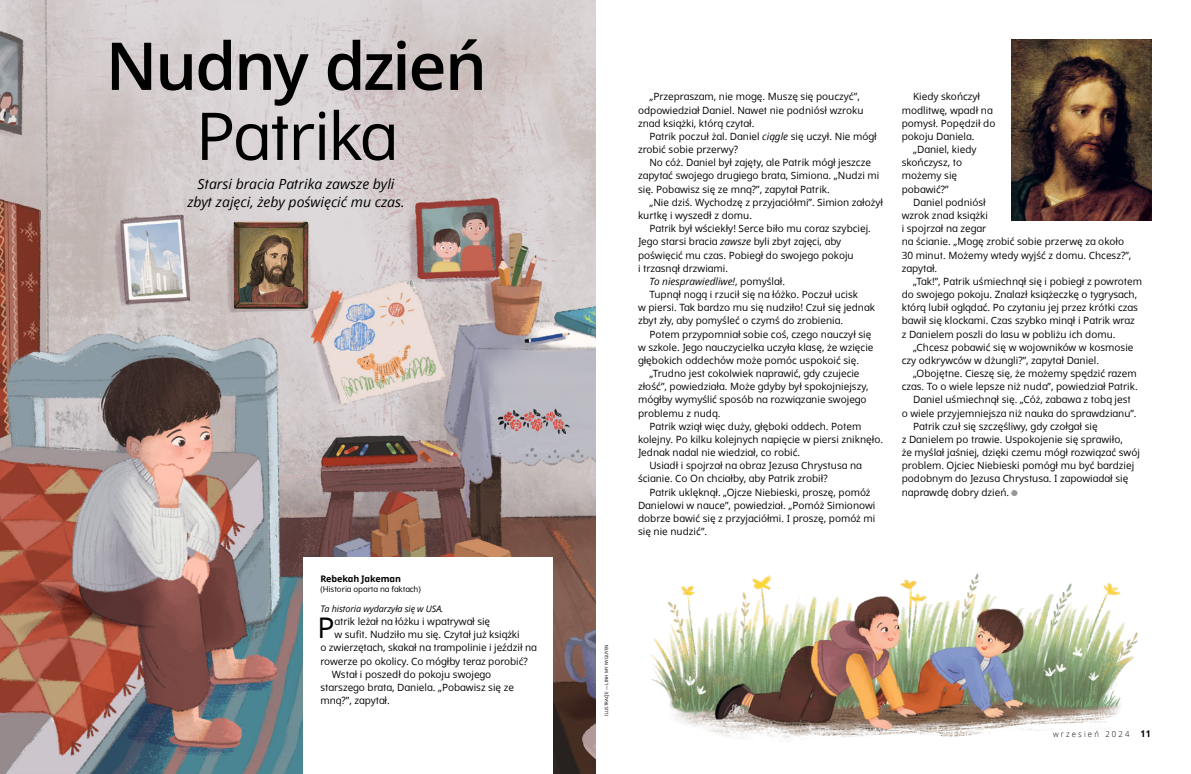
<style>
.page{position:relative;width:1191px;height:774px;background:#fff}
.page>*{position:absolute;margin:0;border:0;box-sizing:border-box;transform-origin:0 0}
.h1_DOTS_title{font:600 66px/70px "Dots Solidlds Lat";letter-spacing:-.035em;color:#000;text-align:center}
.p1_first{font:28.4px "Dots Solidlds Lat";color:#000}
.t1{font:italic 14px/18px "Dots Solidlds Lat";color:#000;text-align:center}
.p1{font:10px/13.2px "Dots Solidlds Lat";color:#000}
.p1_first-2{font:10px "Dots Solidlds Lat";letter-spacing:-.005em;color:#000}
.p1-2{font:italic 10px "Dots Solidlds Lat";color:#000}
.p1_bio{font:italic 9px "Dots Solidlds Lat";letter-spacing:-.01em;color:#000}
.p1_author-name{font:700 9px "Dots Solidlds Lat";letter-spacing:-.005em;color:#000}
.Folio_R_recto{font:300 8.2px "Dots Solidlds Lat";letter-spacing:.28em;color:#000;scale:.95 1}
.p1_author-role{font:8px "Dots Solidlds Lat";letter-spacing:-.005em;color:#000}
.p1_figure_image_credit_first{font:4.5px "Dots Solidlds Lat";color:#000}
.s1{font-weight:400}
.s2{font-style:italic}
.s3{font-style:normal}
.s4{font-family:"Ding P Ilds Dpi";font-size:8.5px;color:#969798}
.s5{font-weight:700;font-size:9.2px}
</style>
<div class="page">
<img style="left:651px;top:573px;width:487px;height:169px">
<img style="left:0;top:0;width:595px;height:774px">
<div style="left:303px;top:557px;width:250px;height:217px;background:#fff"></div>
<img style="left:1011px;top:39px;width:140px;height:182px">
<p class="h1_DOTS_title" style="left:106px;top:32px;width:383px">Nudny dzień<br><span class="s1">Patrika</span></p>
<p class="t1" style="left:187px;top:175px;width:219px">Starsi bracia Patrika zawsze byli zbyt zajęci, żeby poświęcić mu czas.</p>
<p class="p1_author-name" style="left:320px;top:572px;width:82px">Rebekah Jakeman</p>
<p class="p1_author-role" style="left:320px;top:584px;width:102px">(Historia oparta na faktach)</p>
<p class="p1_bio" style="left:320px;top:602px;width:125px">Ta historia wydarzyła się w USA.</p>
<p class="p1_first" style="left:318px;top:607px;width:19px">P</p>
<p class="p1_first-2" style="left:335px;top:614px;width:157px">atrik leżał na łóżku i wpatrywał się</p>
<p class="p1_first-2" style="left:335px;top:627px;width:187px">w sufit. Nudziło mu się. Czytał już książki</p>
<p class="p1_first-2" style="left:320px;top:640px;width:218px">o zwierzętach, skakał na trampolinie i jeździł na</p>
<p class="p1_first-2" style="left:320px;top:654px;width:209px">rowerze po okolicy. Co mógłby teraz porobić?</p>
<p class="p1" style="left:320px;top:668px;width:195px;text-indent:11px">Wstał i poszedł do pokoju swojego starszego brata, Daniela. „Pobawisz się ze mną?”, zapytał.</p>
<p class="p1" style="left:638px;top:90px;width:227px;text-indent:11px">„Przepraszam, nie mogę. Muszę się pouczyć”, odpowiedział Daniel. Nawet nie podniósł wzroku znad książki, którą czytał.</p>
<p class="p1" style="left:638px;top:130px;width:240px;text-indent:11px">Patrik poczuł żal. Daniel <span class="s2">ciągle</span> się uczył. Nie mógł zrobić sobie przerwy?</p>
<p class="p1" style="left:638px;top:156px;width:243px;text-indent:11px">No cóż. Daniel był zajęty, ale Patrik mógł jeszcze zapytać swojego drugiego brata, Simiona. „Nudzi mi się. Pobawisz się ze mną?”, zapytał Patrik.</p>
<p class="p1" style="left:638px;top:196px;width:247px;text-indent:11px">„Nie dziś. Wychodzę z przyjaciółmi”. Simion założył kurtkę i wyszedł z domu.</p>
<p class="p1" style="left:638px;top:222px;width:234px;text-indent:11px">Patrik był wściekły! Serce biło mu coraz szybciej.<br>Jego starsi bracia <span class="s2">zawsze</span> byli zbyt zajęci, aby poświęcić mu czas. Pobiegł do swojego pokoju<br>i trzasnął drzwiami.</p>
<p class="p1-2" style="left:649px;top:274px;width:137px">To niesprawiedliwe!<span class="s3">, pomyślał.</span></p>
<p class="p1" style="left:638px;top:288px;width:238px;text-indent:11px">Tupnął nogą i rzucił się na łóżko. Poczuł ucisk<br>w piersi. Tak bardzo mu się nudziło! Czuł się jednak zbyt zły, aby pomyśleć o czymś do zrobienia.</p>
<p class="p1" style="left:638px;top:327px;width:237px;text-indent:11px">Potem przypomniał sobie coś, czego nauczył się w szkole. Jego nauczycielka uczyła klasę, że wzięcie głębokich oddechów może pomóc uspokoić się.</p>
<p class="p1" style="left:638px;top:367px;width:232px;text-indent:11px">„Trudno jest cokolwiek naprawić, gdy czujecie złość”, powiedziała. Może gdyby był spokojniejszy, mógłby wymyślić sposób na rozwiązanie swojego problemu z nudą.</p>
<p class="p1" style="left:638px;top:420px;width:247px;text-indent:11px">Patrik wziął więc duży, głęboki oddech. Potem kolejny. Po kilku kolejnych napięcie w piersi zniknęło.<br>Jednak nadal nie wiedział, co robić.</p>
<p class="p1" style="left:638px;top:459px;width:225px;text-indent:11px">Usiadł i spojrzał na obraz Jezusa Chrystusa na ścianie. Co On chciałby, aby Patrik zrobił?</p>
<p class="p1" style="left:638px;top:485px;width:239px;text-indent:11px">Patrik uklęknął. „Ojcze Niebieski, proszę, pomóż Danielowi w nauce”, powiedział. „Pomóż Simionowi dobrze bawić się z przyjaciółmi. I proszę, pomóż mi się nie nudzić”.</p>
<p class="p1" style="left:901px;top:90px;width:95px;text-indent:11px">Kiedy skończył modlitwę, wpadł na pomysł. Popędził do pokoju Daniela.</p>
<p class="p1" style="left:901px;top:143px;width:76px;text-indent:11px">„Daniel, kiedy skończysz, to możemy się pobawić?”</p>
<p class="p1" style="left:901px;top:196px;width:231px;text-indent:11px">Daniel podniósł<br>wzrok znad książki<br>i spojrzał na zegar<br>na ścianie. „Mogę zrobić sobie przerwę za około<br>30 minut. Możemy wtedy wyjść z domu. Chcesz?”, zapytał.</p>
<p class="p1" style="left:901px;top:275px;width:242px;text-indent:11px">„Tak!”, Patrik uśmiechnął się i pobiegł z powrotem do swojego pokoju. Znalazł książeczkę o tygrysach, którą lubił oglądać. Po czytaniu jej przez krótki czas bawił się klockami. Czas szybko minął i Patrik wraz<br>z Danielem poszli do lasu w pobliżu ich domu.</p>
<p class="p1" style="left:901px;top:341px;width:233px;text-indent:11px">„Chcesz pobawić się w wojowników w kosmosie czy odkrywców w dżungli?”, zapytał Daniel.</p>
<p class="p1" style="left:901px;top:367px;width:237px;text-align:right">„Obojętne. Cieszę się, że możemy spędzić razem czas. To o wiele lepsze niż nuda”, powiedział Patrik.</p>
<p class="p1" style="left:901px;top:393px;width:236px;text-align:center">Daniel uśmiechnął się. „Cóż, zabawa z tobą jest<br>o wiele przyjemniejsza niż nauka do sprawdzianu”.</p>
<p class="p1" style="left:901px;top:420px;width:240px;text-indent:11px">Patrik czuł się szczęśliwy, gdy czołgał się<br>z Danielem po trawie. Uspokojenie się sprawiło,<br>że myślał jaśniej, dzięki czemu mógł rozwiązać swój problem. Ojciec Niebieski pomógł mu być bardziej podobnym do Jezusa Chrystusa. I zapowiadał się naprawdę dobry dzień. <span class="s4">●</span></p>
<p class="p1_figure_image_credit_first" style="left:603px;top:716px;width:73px;rotate:-90deg">ILUSTRACJE — LINH MY NYGUYEN</p>
<p class="Folio_R_recto" style="left:1053px;top:728px;width:104px">wrzesień 2024 <span class="s5">11</span></p>
</div>
